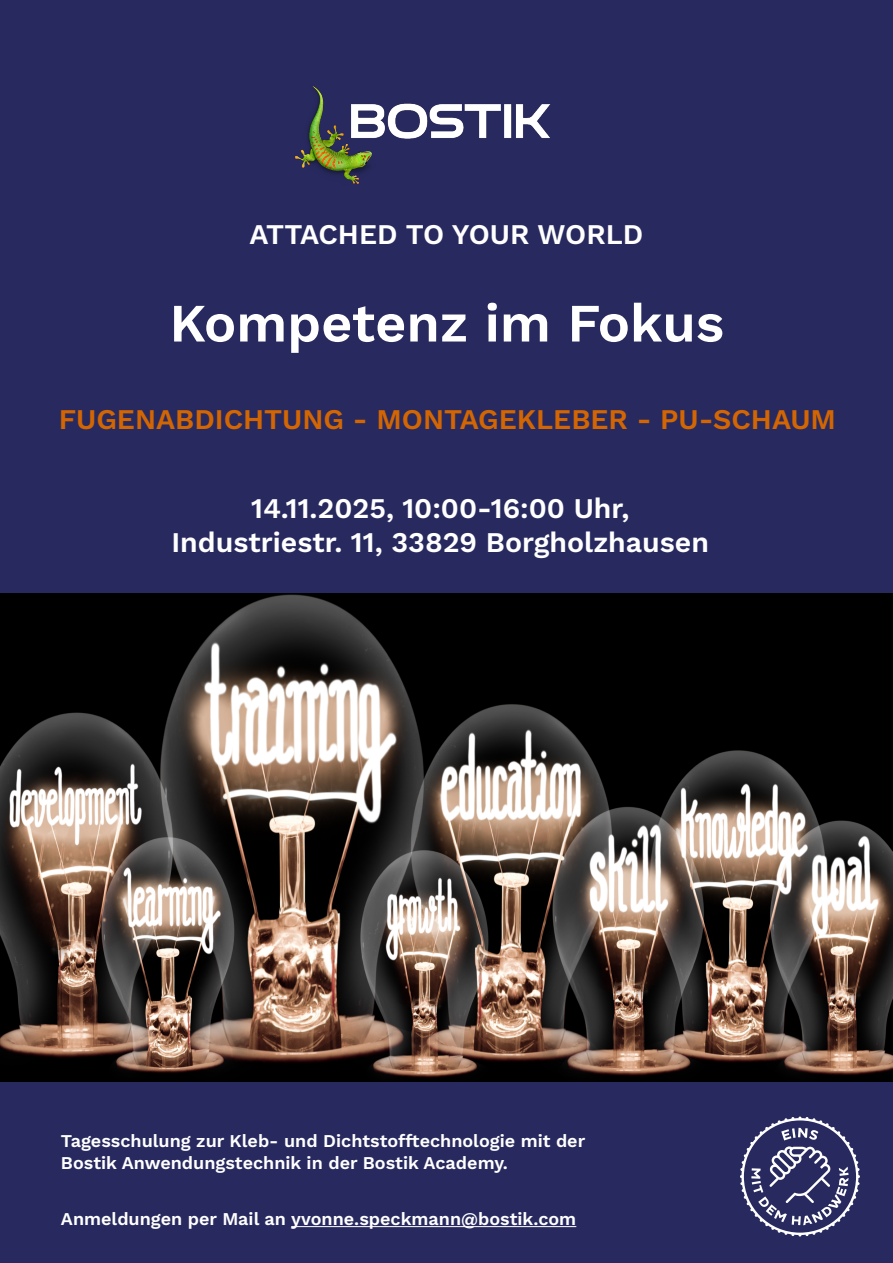
<style>
.page{position:relative;width:893px;height:1263px;background:#fff}
.page>*{position:absolute;margin:0;border:0;box-sizing:border-box;transform-origin:0 0}
.t1{font:600 54px "Work Sans";color:#fff}
.t2{font:600 28.5px/34.2px "Work Sans";color:#fff;text-align:center}
.t3{font:600 28.5px "Work Sans";color:#d36602}
.t4{font:600 18px/21.6px "Work Sans";color:#fff}
</style>
<div class="page">
<div style="left:1px;top:0;width:892px;height:1263px;background:#282a5f"></div>
<hr style="left:291px;top:1226px;width:285px;height:1px;background:#fff">
<svg style="left:740px;top:1116px;width:120px;height:120px"></svg>
<img style="left:1px;top:593px;width:892px;height:489px">
<img style="left:294px;top:86px;width:257px;height:98px">
<h2 class="t2" style="left:250px;top:216px;width:395px">ATTACHED TO YOUR WORLD</h2>
<h1 class="t1" style="left:169px;top:282px;width:556px">Kompetenz im Fokus</h1>
<h2 class="t3" style="left:59px;top:397px;width:779px">FUGENABDICHTUNG - MONTAGEKLEBER - PU-SCHAUM</h2>
<h2 class="t2" style="left:172px;top:490px;width:539px">14.11.2025, 10:00-16:00 Uhr,<br>Industriestr. 11, 33829 Borgholzhausen</h2>
<p class="t4" style="left:61px;top:1130px;width:526px">Tagesschulung zur Kleb- und Dichtstofftechnologie mit der<br>Bostik Anwendungstechnik in der Bostik Academy.</p>
<p class="t4" style="left:61px;top:1207px;width:517px">Anmeldungen per Mail an yvonne.speckmann@bostik.com</p>
</div>
